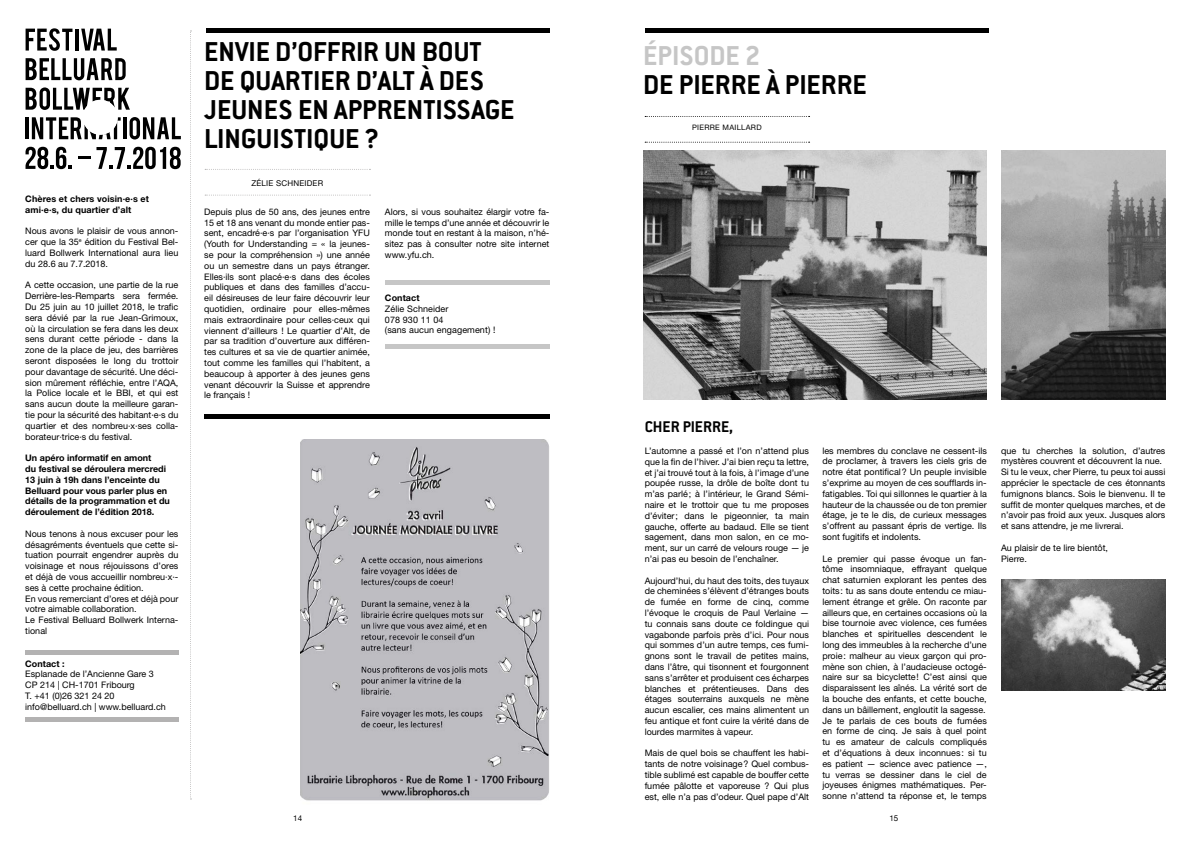
<style>
.page{position:relative;width:1191px;height:842px;background:#fff}
.page>*{position:absolute;margin:0;border:0;box-sizing:border-box;transform-origin:0 0}
.t1{font:700 30px/29px "Conduit ITC Std";color:#000}
.t2{font:700 30px "Conduit ITC Std";color:#c6c6c6}
.t3{font:700 17px "Conduit ITC Std";color:#000}
.t4{font:9px/10.8px "Helvetica Neue LT Std";color:#000;text-align:justify}
.t5{font:700 9px/10.8px "Helvetica Neue LT Std";color:#000}
.t6{font:8px "Helvetica Neue LT Std";letter-spacing:.025em;color:#000}
.t7{font:8px "Helvetica Neue";color:#000}
.t8{font:7.5px "Helvetica Neue LT Std";letter-spacing:.04em;color:#000}
</style>
<div class="page">
<svg style="left:26px;top:28px;width:46px;height:23px"></svg>
<hr style="left:75px;top:29px;width:3px;height:22px;background:#000">
<svg style="left:81px;top:29px;width:36px;height:22px"></svg>
<svg style="left:26px;top:58px;width:100px;height:22px"></svg>
<svg style="left:26px;top:87px;width:104px;height:23px"></svg>
<hr style="left:26px;top:117px;width:3px;height:22px;background:#000">
<hr style="left:123px;top:117px;width:4px;height:22px;background:#000">
<svg style="left:130px;top:117px;width:51px;height:22px"></svg>
<svg style="left:32px;top:117px;width:89px;height:22px"></svg>
<div style="left:83px;top:100px;width:35px;height:35px;background:#fff;border-radius:50%"></div>
<svg style="left:26px;top:147px;width:46px;height:22px"></svg>
<svg style="left:78px;top:147px;width:103px;height:22px"></svg>
<hr style="left:25px;top:650px;width:153px;height:4px;background:#b3b2b2">
<hr style="left:25px;top:717px;width:153px;height:4px;background:#b3b2b2">
<img style="left:643px;top:150px;width:343px;height:249px">
<img style="left:1001px;top:579px;width:164px;height:111px">
<img style="left:1001px;top:150px;width:164px;height:249px">
<div style="left:644px;top:28px;width:344px;height:5px;background:#000"></div>
<div style="left:206px;top:28px;width:343px;height:5px;background:#000"></div>
<hr style="left:204px;top:415px;width:345px;height:4px;background:#000">
<svg style="left:645px;top:116px;width:164px;height:1px"></svg>
<svg style="left:645px;top:142px;width:164px;height:1px"></svg>
<svg style="left:190px;top:30px;width:1px;height:769px"></svg>
<img style="left:300px;top:439px;width:249px;height:362px">
<svg style="left:205px;top:169px;width:165px;height:1px"></svg>
<svg style="left:205px;top:195px;width:165px;height:1px"></svg>
<div style="left:386px;top:280px;width:164px;height:5px;background:#c6c6c6"></div>
<div style="left:386px;top:344px;width:164px;height:5px;background:#c6c6c6"></div>
<p class="t5" style="left:25px;top:193px;width:125px">Chères et chers voisin·e·s et ami·e·s, du quartier d’alt</p>
<p class="t4" style="left:25px;top:226px;width:155px">Nous avons le plaisir de vous annon&shy;cer que la 35<sup>e</sup> édition du Festival Bel&shy;luard Bollwerk International aura lieu du 28.6 au 7.7.2018.</p>
<p class="t4" style="left:25px;top:280px;width:155px">A cette occasion, une partie de la rue Derrière-les-Remparts sera fermée.<br>Du 25 juin au 10 juillet 2018, le trafic sera dévié par la rue Jean-Grimoux, où la circulation se fera dans les deux sens durant cette période - dans la zone de la place de jeu, des barrières seront disposées le long du trottoir pour davantage de sécurité. Une déci&shy;sion mûrement réfléchie, entre l’AQA, la Police locale et le BBI, et qui est sans aucun doute la meilleure garan&shy;tie pour la sécurité des habitant·e·s du quartier et des nombreu·x·ses colla&shy;borateur·trice·s du festival.</p>
<p class="t5" style="left:25px;top:452px;width:146px">Un apéro informatif en amont<br>du festival se déroulera mercredi<br>13 juin à 19h dans l’enceinte du<br>Belluard pour vous parler plus en détails de la programmation et du déroulement de l’édition 2018.</p>
<p class="t4" style="left:25px;top:528px;width:155px;text-align:left">Nous tenons à nous excuser pour les désagréments éventuels que cette si&shy;tuation pourrait engendrer auprès du voisinage et nous réjouissons d’ores et déjà de vous accueillir nombreu·x·- ses à cette prochaine édition.<br>En vous remerciant d’ores et déjà pour votre aimable collaboration.<br>Le Festival Belluard Bollwerk Interna&shy;tional</p>
<p class="t5" style="left:25px;top:658px;width:41px">Contact :</p>
<p class="t4" style="left:25px;top:668px;width:142px;text-align:left">Esplanade de l’Ancienne Gare 3<br>CP 214 | CH-1701 Fribourg<br>T. +41 (0)26 321 24 20 info@belluard.ch | www.belluard.ch</p>
<h1 class="t1" style="left:204px;top:37px;width:312px">ENVIE D’OFFRIR UN BOUT<br>DE QUARTIER D’ALT À DES<br>JEUNES EN APPRENTISSAGE<br>LINGUISTIQUE ?</h1>
<p class="t6" style="left:251px;top:178px;width:73px">ZÉLIE SCHNEIDER</p>
<p class="t4" style="left:385px;top:206px;width:166px">Alors, si vous souhaitez élargir votre fa&shy;mille le temps d’une année et découvrir le monde tout en restant à la maison, n’hé&shy;sitez pas à consulter notre site internet www.yfu.ch.</p>
<p class="t5" style="left:385px;top:292px;width:36px">Contact</p>
<p class="t4" style="left:385px;top:303px;width:112px;text-align:left">Zélie Schneider<br>078 930 11 04<br>(sans aucun engagement) !</p>
<p class="t4" style="left:204px;top:206px;width:167px">Depuis plus de 50 ans, des jeunes entre 15 et 18 ans venant du monde entier pas&shy;sent, encadré·e·s par l’organisation YFU (Youth for Understanding = « la jeunes&shy;se pour la compréhension ») une année ou un semestre dans un pays étranger.<br>Elles·ils sont placé·e·s dans des écoles publiques et dans des familles d’accu&shy;eil désireuses de leur faire découvrir leur quotidien, ordinaire pour elles-mêmes mais extraordinaire pour celles·ceux qui viennent d’ailleurs ! Le quartier d’Alt, de par sa tradition d’ouverture aux différen&shy;tes cultures et sa vie de quartier animée, tout comme les familles qui l’habitent, a beaucoup à apporter à des jeunes gens venant découvrir la Suisse et apprendre le français !</p>
<h1 class="t2" style="left:643px;top:37px;width:119px">ÉPISODE 2</h1>
<h1 class="t1" style="left:643px;top:69px;width:225px">DE PIERRE À PIERRE</h1>
<p class="t8" style="left:692px;top:123px;width:71px">PIERRE MAILLARD</p>
<h2 class="t3" style="left:644px;top:417px;width:90px">CHER PIERRE,</h2>
<p class="t4" style="left:644px;top:445px;width:166px">L’automne a passé et l’on n’attend plus que la fin de l’hiver. J’ai bien reçu ta lettre, et j’ai trouvé tout à la fois, à l’image d’une poupée russe, la drôle de boîte dont tu m’as parlé; à l’intérieur, le Grand Sémi&shy;naire et le trottoir que tu me proposes d’éviter; dans le pigeonnier, ta main gauche, offerte au badaud. Elle se tient sagement, dans mon salon, en ce mo&shy;ment, sur un carré de velours rouge — je n’ai pas eu besoin de l’enchaîner.</p>
<p class="t4" style="left:644px;top:575px;width:166px">Aujourd’hui, du haut des toits, des tuyaux de cheminées s’élèvent d’étranges bouts de fumée en forme de cinq, comme l’évoque le croquis de Paul Verlaine — tu connais sans doute ce foldingue qui vagabonde parfois près d’ici. Pour nous qui sommes d’un autre temps, ces fumi&shy;gnons sont le travail de petites mains, dans l’âtre, qui tisonnent et fourgonnent sans s’arrêter et produisent ces écharpes blanches et prétentieuses. Dans des étages souterrains auxquels ne mène aucun escalier, ces mains alimentent un feu antique et font cuire la vérité dans de lourdes marmites à vapeur.</p>
<p class="t4" style="left:644px;top:748px;width:166px">Mais de quel bois se chauffent les habi&shy;tants de notre voisinage? Quel combus&shy;tible sublimé est capable de bouffer cette fumée pâlotte et vaporeuse ? Qui plus est, elle n’a pas d’odeur. Quel pape d’Alt</p>
<p class="t4" style="left:822px;top:445px;width:166px">les membres du conclave ne cessent-ils de proclamer, à travers les ciels gris de notre état pontifical? Un peuple invisible s’exprime au moyen de ces soufflards in&shy;fatigables. Toi qui sillonnes le quartier à la hauteur de la chaussée ou de ton premier étage, je te le dis, de curieux messages s’offrent au passant épris de vertige. Ils sont fugitifs et indolents.</p>
<p class="t4" style="left:822px;top:553px;width:166px">Le premier qui passe évoque un fan&shy;tôme insomniaque, effrayant quelque chat saturnien explorant les pentes des toits: tu as sans doute entendu ce miau&shy;lement étrange et grêle. On raconte par ailleurs que, en certaines occasions où la bise tournoie avec violence, ces fumées blanches et spirituelles descendent le long des immeubles à la recherche d’une proie: malheur au vieux garçon qui pro&shy;mène son chien, à l’audacieuse octogé&shy;naire sur sa bicyclette! C’est ainsi que disparaissent les aînés. La vérité sort de la bouche des enfants, et cette bouche, dans un bâillement, engloutit la sagesse.<br>Je te parlais de ces bouts de fumées en forme de cinq. Je sais à quel point tu es amateur de calculs compliqués et d’équations à deux inconnues: si tu es patient — science avec patience —, tu verras se dessiner dans le ciel de joyeuses énigmes mathématiques. Per&shy;sonne n’attend ta réponse et, le temps</p>
<p class="t7" style="left:293px;top:813px;width:10px">14</p>
<p class="t7" style="left:889px;top:813px;width:10px">15</p>
<p class="t4" style="left:1001px;top:445px;width:166px;text-align:left">que tu cherches la solution, d’autres mystères couvrent et découvrent la nue.<br>Si tu le veux, cher Pierre, tu peux toi aussi apprécier le spectacle de ces étonnants fumignons blancs. Sois le bienvenu. Il te suffit de monter quelques marches, et de n’avoir pas froid aux yeux. Jusques alors et sans attendre, je me livrerai.</p>
<p class="t4" style="left:1001px;top:542px;width:109px">Au plaisir de te lire bientôt,<br>Pierre.</p>
</div>
